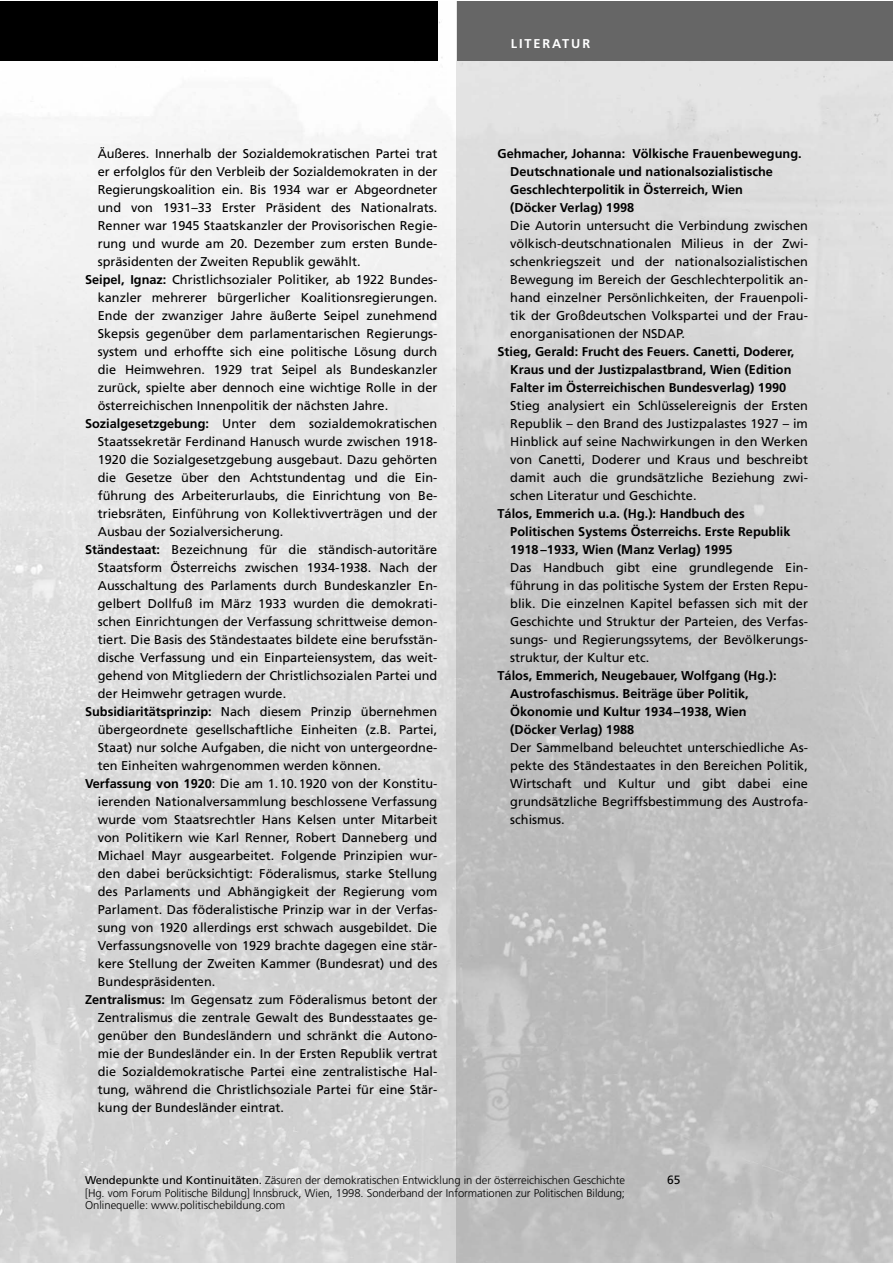
<style>
.page{position:relative;width:893px;height:1263px;background:#fff}
.page>*{position:absolute;margin:0;border:0;box-sizing:border-box;transform-origin:0 0}
.t1{font:12.75px/18px "Frutiger";color:#000;text-align:justify}
.t2{font:700 12.75px/18px "Frutiger";color:#000}
.t3{font:700 12.75px "Frutiger";letter-spacing:.15em;color:#fff}
.t4{font:12px "Frutiger";color:#000}
.t5{font:300 11.25px/12.8px "Frutiger";letter-spacing:-.005em;color:#000}
.s1{font-weight:700}
.s2{font-weight:400}
</style>
<div class="page">
<img style="left:0;top:1px;width:456px;height:1262px">
<div style="left:0;top:1px;width:437px;height:60px;background:#000"></div>
<div style="left:457px;top:1px;width:435px;height:60px;background:#666"></div>
<p class="t1" style="left:98px;top:146px;width:341px">Äußeres. Innerhalb der Sozialdemokratischen Partei trat</p>
<p class="t1" style="left:98px;top:164px;width:341px">er erfolglos für den Verbleib der Sozialdemokraten in der</p>
<p class="t1" style="left:98px;top:182px;width:341px">Regierungskoalition ein. Bis 1934 war er Abgeordneter</p>
<p class="t1" style="left:98px;top:200px;width:341px">und von 1931–33 Erster Präsident des Nationalrats.</p>
<p class="t1" style="left:98px;top:218px;width:341px">Renner war 1945 Staatskanzler der Provisorischen Regie-</p>
<p class="t1" style="left:98px;top:236px;width:341px">rung und wurde am 20. Dezember zum ersten Bunde-</p>
<p class="t1" style="left:98px;top:254px;width:264px">spräsidenten der Zweiten Republik gewählt.</p>
<p class="t1" style="left:85px;top:272px;width:354px"><span class="s1">Seipel, Ignaz:</span> Christlichsozialer Politiker, ab 1922 Bundes-</p>
<p class="t1" style="left:98px;top:290px;width:341px">kanzler mehrerer bürgerlicher Koalitionsregierungen.</p>
<p class="t1" style="left:98px;top:308px;width:341px">Ende der zwanziger Jahre äußerte Seipel zunehmend</p>
<p class="t1" style="left:98px;top:326px;width:341px">Skepsis gegenüber dem parlamentarischen Regierungs-</p>
<p class="t1" style="left:98px;top:344px;width:341px">system und erhoffte sich eine politische Lösung durch</p>
<p class="t1" style="left:98px;top:362px;width:341px">die Heimwehren. 1929 trat Seipel als Bundeskanzler</p>
<p class="t1" style="left:98px;top:380px;width:341px">zurück, spielte aber dennoch eine wichtige Rolle in der</p>
<p class="t1" style="left:98px;top:398px;width:292px">österreichischen Innenpolitik der nächsten Jahre.</p>
<p class="t1" style="left:85px;top:416px;width:354px"><span class="s1">Sozialgesetzgebung:</span> Unter dem sozialdemokratischen</p>
<p class="t1" style="left:98px;top:434px;width:341px">Staatssekretär Ferdinand Hanusch wurde zwischen 1918-</p>
<p class="t1" style="left:98px;top:452px;width:341px">1920 die Sozialgesetzgebung ausgebaut. Dazu gehörten</p>
<p class="t1" style="left:98px;top:470px;width:341px">die Gesetze über den Achtstundentag und die Ein-</p>
<p class="t1" style="left:98px;top:488px;width:341px">führung des Arbeiterurlaubs, die Einrichtung von Be-</p>
<p class="t1" style="left:98px;top:506px;width:341px">triebsräten, Einführung von Kollektivverträgen und der</p>
<p class="t1" style="left:98px;top:524px;width:187px">Ausbau der Sozialversicherung.</p>
<p class="t1" style="left:85px;top:542px;width:354px"><span class="s1">Ständestaat:</span> Bezeichnung für die ständisch-autoritäre</p>
<p class="t1" style="left:98px;top:560px;width:341px">Staatsform Österreichs zwischen 1934-1938. Nach der</p>
<p class="t1" style="left:98px;top:578px;width:341px">Ausschaltung des Parlaments durch Bundeskanzler En-</p>
<p class="t1" style="left:98px;top:596px;width:341px">gelbert Dollfuß im März 1933 wurden die demokrati-</p>
<p class="t1" style="left:98px;top:614px;width:341px">schen Einrichtungen der Verfassung schrittweise demon-</p>
<p class="t1" style="left:98px;top:632px;width:341px">tiert. Die Basis des Ständestaates bildete eine berufsstän-</p>
<p class="t1" style="left:98px;top:650px;width:341px">dische Verfassung und ein Einparteiensystem, das weit-</p>
<p class="t1" style="left:98px;top:668px;width:341px">gehend von Mitgliedern der Christlichsozialen Partei und</p>
<p class="t1" style="left:98px;top:686px;width:190px">der Heimwehr getragen wurde.</p>
<p class="t1" style="left:85px;top:704px;width:354px"><span class="s1">Subsidiaritätsprinzip:</span> Nach diesem Prinzip übernehmen</p>
<p class="t1" style="left:98px;top:722px;width:341px">übergeordnete gesellschaftliche Einheiten (z.B. Partei,</p>
<p class="t1" style="left:98px;top:740px;width:341px">Staat) nur solche Aufgaben, die nicht von untergeordne-</p>
<p class="t1" style="left:98px;top:758px;width:285px">ten Einheiten wahrgenommen werden können.</p>
<p class="t1" style="left:85px;top:776px;width:354px"><span class="s1">Verfassung von 1920</span>: Die am 1.10.1920 von der Konstitu-</p>
<p class="t1" style="left:98px;top:794px;width:341px">ierenden Nationalversammlung beschlossene Verfassung</p>
<p class="t1" style="left:98px;top:812px;width:341px">wurde vom Staatsrechtler Hans Kelsen unter Mitarbeit</p>
<p class="t1" style="left:98px;top:830px;width:341px">von Politikern wie Karl Renner, Robert Danneberg und</p>
<p class="t1" style="left:98px;top:848px;width:341px">Michael Mayr ausgearbeitet. Folgende Prinzipien wur-</p>
<p class="t1" style="left:98px;top:866px;width:341px">den dabei berücksichtigt: Föderalismus, starke Stellung</p>
<p class="t1" style="left:98px;top:884px;width:341px">des Parlaments und Abhängigkeit der Regierung vom</p>
<p class="t1" style="left:98px;top:902px;width:341px">Parlament. Das föderalistische Prinzip war in der Verfas-</p>
<p class="t1" style="left:98px;top:920px;width:341px">sung von 1920 allerdings erst schwach ausgebildet. Die</p>
<p class="t1" style="left:98px;top:938px;width:341px">Verfassungsnovelle von 1929 brachte dagegen eine stär-</p>
<p class="t1" style="left:98px;top:956px;width:341px">kere Stellung der Zweiten Kammer (Bundesrat) und des</p>
<p class="t1" style="left:98px;top:974px;width:119px">Bundespräsidenten.</p>
<p class="t1" style="left:85px;top:992px;width:354px"><span class="s1">Zentralismus:</span> Im Gegensatz zum Föderalismus betont der</p>
<p class="t1" style="left:98px;top:1010px;width:341px">Zentralismus die zentrale Gewalt des Bundesstaates ge-</p>
<p class="t1" style="left:98px;top:1028px;width:341px">genüber den Bundesländern und schränkt die Autono-</p>
<p class="t1" style="left:98px;top:1046px;width:341px">mie der Bundesländer ein. In der Ersten Republik vertrat</p>
<p class="t1" style="left:98px;top:1064px;width:341px">die Sozialdemokratische Partei eine zentralistische Hal-</p>
<p class="t1" style="left:98px;top:1082px;width:341px">tung, während die Christlichsoziale Partei für eine Stär-</p>
<p class="t1" style="left:98px;top:1100px;width:188px">kung der Bundesländer eintrat.</p>
<p class="t3" style="left:511px;top:39px;width:81px">LITERATUR</p>
<p class="t2" style="left:510px;top:146px;width:293px;text-indent:-13px">Gehmacher, Johanna: Völkische Frauenbewegung.<br>Deutschnationale und nationalsozialistische Geschlechterpolitik in Österreich, Wien<br>(Döcker Verlag) 1998</p>
<p class="t1" style="left:510px;top:218px;width:299px">Die Autorin untersucht die Verbindung zwischen völkisch-deutschnationalen Milieus in der Zwi&shy;schenkriegszeit und der nationalsozialistischen Bewegung im Bereich der Geschlechterpolitik an&shy;hand einzelner Persönlichkeiten, der Frauenpoli&shy;tik der Großdeutschen Volkspartei und der Frau&shy;enorganisationen der NSDAP.</p>
<p class="t2" style="left:510px;top:344px;width:286px;text-indent:-13px">Stieg, Gerald: Frucht des Feuers. Canetti, Doderer,<br>Kraus und der Justizpalastbrand, Wien (Edition<br>Falter im Österreichischen Bundesverlag) 1990</p>
<p class="t1" style="left:510px;top:398px;width:299px">Stieg analysiert ein Schlüsselereignis der Ersten Republik – den Brand des Justizpalastes 1927 – im Hinblick auf seine Nachwirkungen in den Werken von Canetti, Doderer und Kraus und beschreibt damit auch die grundsätzliche Beziehung zwi&shy;schen Literatur und Geschichte.</p>
<p class="t2" style="left:510px;top:506px;width:282px;text-indent:-13px">Tálos, Emmerich u.a. (Hg.): Handbuch des<br>Politischen Systems Österreichs. Erste Republik<br>1918 –1933, Wien (Manz Verlag) 1995</p>
<p class="t1" style="left:510px;top:560px;width:299px">Das Handbuch gibt eine grundlegende Ein&shy;führung in das politische System der Ersten Repu&shy;blik. Die einzelnen Kapitel befassen sich mit der Geschichte und Struktur der Parteien, des Verfas&shy;sungs- und Regierungssytems, der Bevölkerungs&shy;struktur, der Kultur etc.</p>
<p class="t2" style="left:510px;top:668px;width:268px;text-indent:-13px">Tálos, Emmerich, Neugebauer, Wolfgang (Hg.):<br>Austrofaschismus. Beiträge über Politik, Ökonomie und Kultur 1934–1938, Wien (Döcker Verlag) 1988</p>
<p class="t1" style="left:510px;top:740px;width:299px">Der Sammelband beleuchtet unterschiedliche As&shy;pekte des Ständestaates in den Bereichen Politik, Wirtschaft und Kultur und gibt dabei eine grundsätzliche Begriffsbestimmung des Austrofa&shy;schismus.</p>
<p class="t5" style="left:85px;top:1174px;width:541px"><span class="s2">Wendepunkte und Kontinuitäten.</span> Zäsuren der demokratischen Entwicklung in der österreichischen Geschichte</p>
<p class="t4" style="left:667px;top:1175px;width:15px">65</p>
<p class="t5" style="left:85px;top:1187px;width:542px">[Hg. vom Forum Politische Bildung] Innsbruck, Wien, 1998. Sonderband der Informationen zur Politischen Bildung;<br>Onlinequelle: www.politischebildung.com</p>
</div>
